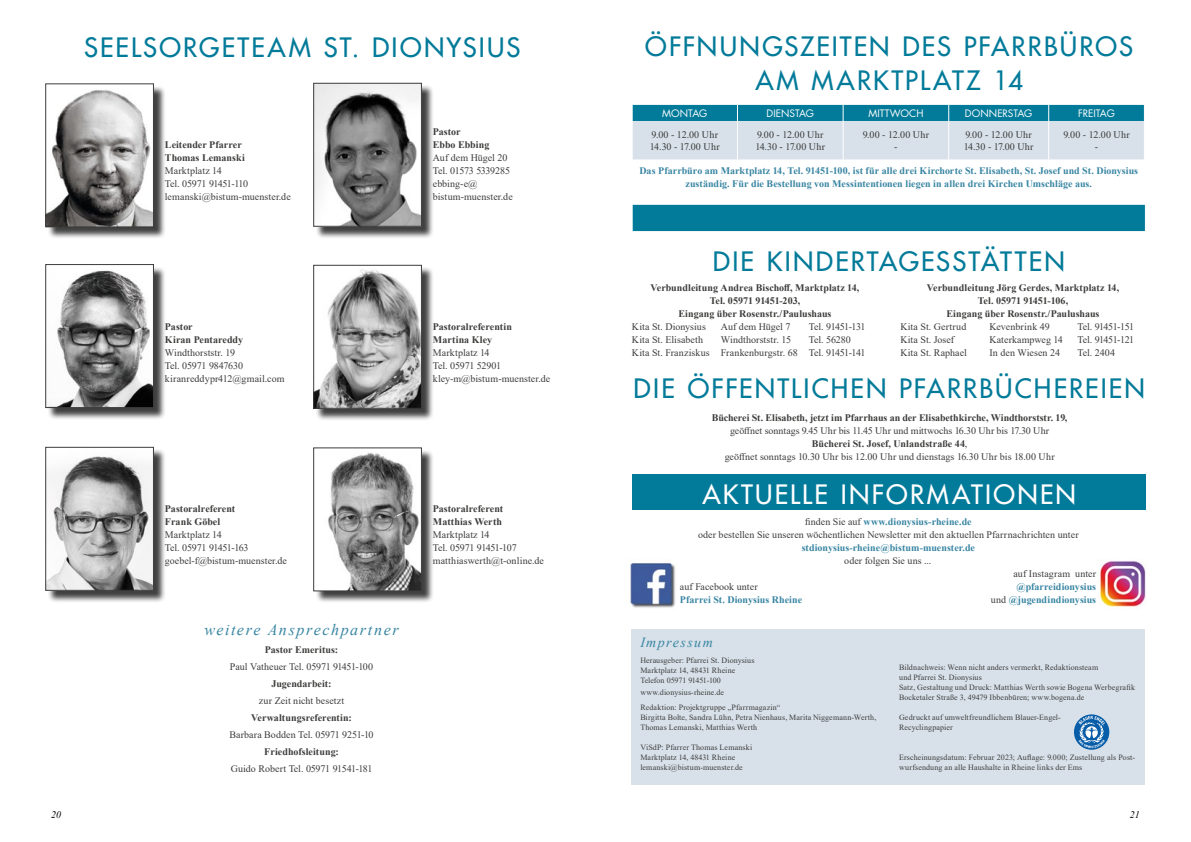
<style>
.page{position:relative;width:1191px;height:842px;background:#fff}
.page>*{position:absolute;margin:0;border:0;box-sizing:border-box;transform-origin:0 0}
.t1{font:500 26px "Futura Std";letter-spacing:.075em;color:#027a99}
.t2{font:500 26px "Futura Std";letter-spacing:.085em;color:#fff}
.t3{font:italic 16px "Times New Roman";letter-spacing:.1em;color:#3885a2}
.t4{font:italic 14px "Times New Roman";letter-spacing:.1em;color:#3885a2}
.t5{font:10px/13px "Times New Roman";color:#3c3c3b}
.t6{font:700 10px/13px "Times New Roman";color:#3c3c3b}
.t7{font:700 10px/13px "Times New Roman";letter-spacing:.005em;color:#3885a2;text-align:center}
.t8{font:10px/12px "Times New Roman";letter-spacing:.02em;color:#3c3c3b}
.t9{font:10px "Times New Roman";letter-spacing:-.055em;color:#3c3c3b}
.t10{font:10px "Futura Std";color:#fff}
.t11{font:italic 10px "Times New Roman";color:#000}
.t12{font:8px/10px "Times New Roman";letter-spacing:.015em;color:#3c3c3b}
.s1{font-weight:700}
.s2{font-weight:700;color:#3885a2}
.s3{font-weight:400;color:#3c3c3b}
</style>
<div class="page">
<div style="left:632px;top:474px;width:513px;height:36px;background:#027a99"></div>
<div style="left:47px;top:85px;width:119px;height:154px;background:#000;opacity:.75"></div>
<img style="left:48px;top:86px;width:104px;height:139px">
<div style="left:46px;top:84px;width:108px;height:143px;border:1px solid #3c3c3b"></div>
<div style="left:315px;top:85px;width:119px;height:154px;background:#000;opacity:.75"></div>
<img style="left:315px;top:85px;width:104px;height:139px">
<div style="left:313px;top:83px;width:108px;height:143px;border:1px solid #3c3c3b"></div>
<div style="left:47px;top:266px;width:119px;height:154px;background:#000;opacity:.75"></div>
<img style="left:48px;top:266px;width:104px;height:140px">
<div style="left:46px;top:264px;width:108px;height:144px;border:1px solid #3c3c3b"></div>
<div style="left:315px;top:267px;width:119px;height:154px;background:#000;opacity:.75"></div>
<img style="left:315px;top:267px;width:104px;height:139px">
<div style="left:313px;top:265px;width:108px;height:143px;border:1px solid #3c3c3b"></div>
<div style="left:315px;top:449px;width:119px;height:154px;background:#000;opacity:.75"></div>
<img style="left:315px;top:450px;width:104px;height:139px">
<div style="left:313px;top:448px;width:108px;height:143px;border:1px solid #3c3c3b"></div>
<div style="left:47px;top:449px;width:119px;height:154px;background:#000;opacity:.75"></div>
<img style="left:48px;top:449px;width:104px;height:139px">
<div style="left:46px;top:447px;width:108px;height:143px;border:1px solid #3c3c3b"></div>
<div style="left:632px;top:629px;width:513px;height:156px;background:#d8e1ea"></div>
<svg style="left:632px;top:105px;width:512px;height:55px;background:#9bc3d3"></svg>
<div style="left:631px;top:204px;width:514px;height:28px;background:#027a99;border:1px solid #fff"></div>
<svg style="left:1074px;top:714px;width:35px;height:36px"></svg>
<img style="left:630px;top:563px;width:46px;height:45px">
<img style="left:1099px;top:560px;width:47px;height:47px">
<h1 class="t1" style="left:84px;top:31px;width:437px">SEELSORGETEAM ST. DIONYSIUS</h1>
<p class="t6" style="left:165px;top:138px;width:81px">Leitender Pfarrer<br>Thomas Lemanski</p>
<p class="t5" style="left:165px;top:164px;width:127px">Marktplatz 14<br>Tel. 05971 91451-110 lemanski@bistum-muenster.de</p>
<p class="t6" style="left:165px;top:320px;width:80px">Pastor<br>Kiran Pentareddy</p>
<p class="t5" style="left:165px;top:346px;width:121px">Windthorststr. 19<br>Tel. 05971 9847630 kiranreddypr412@gmail.com</p>
<p class="t6" style="left:433px;top:125px;width:58px">Pastor<br>Ebbo Ebbing</p>
<p class="t5" style="left:433px;top:151px;width:81px">Auf dem Hügel 20<br>Tel. 01573 5339285 ebbing-e@ bistum-muenster.de</p>
<p class="t6" style="left:433px;top:320px;width:81px">Pastoralreferentin<br>Martina Kley</p>
<p class="t5" style="left:433px;top:346px;width:119px">Marktplatz 14<br>Tel. 05971 52901 kley-m@bistum-muenster.de</p>
<p class="t6" style="left:165px;top:502px;width:72px">Pastoralreferent<br>Frank Göbel</p>
<p class="t5" style="left:165px;top:528px;width:124px">Marktplatz 14<br>Tel. 05971 91451-163 goebel-f@bistum-muenster.de</p>
<h2 class="t3" style="left:204px;top:619px;width:196px">weitere Ansprechpartner</h2>
<p class="t6" style="left:265px;top:643px;width:75px">Pastor Emeritus:</p>
<p class="t5" style="left:230px;top:660px;width:145px">Paul Vatheuer Tel. 05971 91451-100</p>
<p class="t6" style="left:271px;top:677px;width:61px">Jugendarbeit:</p>
<p class="t5" style="left:259px;top:694px;width:87px">zur Zeit nicht besetzt</p>
<p class="t6" style="left:251px;top:711px;width:102px">Verwaltungsreferentin:</p>
<p class="t5" style="left:229px;top:728px;width:146px">Barbara Bodden Tel. 05971 9251-10</p>
<p class="t6" style="left:264px;top:745px;width:76px">Friedhofsleitung:</p>
<p class="t5" style="left:231px;top:762px;width:143px">Guido Robert Tel. 05971 91541-181</p>
<p class="t6" style="left:433px;top:502px;width:72px">Pastoralreferent<br>Matthias Werth</p>
<p class="t5" style="left:433px;top:528px;width:112px">Marktplatz 14<br>Tel. 05971 91451-107 matthiaswerth@t-online.de</p>
<h1 class="t1" style="left:645px;top:31px;width:489px">ÖFFNUNGSZEITEN DES PFARRBÜROS</h1>
<h1 class="t1" style="left:755px;top:64px;width:269px">AM MARKTPLATZ 14</h1>
<p class="t10" style="left:662px;top:107px;width:47px">MONTAG</p>
<p class="t10" style="left:766px;top:107px;width:49px">DIENSTAG</p>
<p class="t10" style="left:868px;top:107px;width:57px">MITTWOCH</p>
<p class="t10" style="left:965px;top:107px;width:69px">DONNERSTAG</p>
<p class="t10" style="left:1078px;top:107px;width:38px">FREITAG</p>
<p class="t8" style="left:650px;top:128px;width:71px">9.00 - 12.00 Uhr<br>14.30 - 17.00 Uhr</p>
<p class="t8" style="left:755px;top:128px;width:71px">9.00 - 12.00 Uhr<br>14.30 - 17.00 Uhr</p>
<p class="t5" style="left:862px;top:128px;width:68px;line-height:12px;text-align:center">9.00 - 12.00 Uhr -</p>
<p class="t8" style="left:963px;top:128px;width:71px">9.00 - 12.00 Uhr<br>14.30 - 17.00 Uhr</p>
<p class="t5" style="left:1063px;top:128px;width:68px;line-height:12px;text-align:center">9.00 - 12.00 Uhr -</p>
<p class="t7" style="left:639px;top:164px;width:500px">Das Pfarrbüro am Marktplatz 14, Tel. 91451-100, ist für alle drei Kirchorte St. Elisabeth, St. Josef und St. Dionysius zuständig. Für die Bestellung von Messintentionen liegen in allen drei Kirchen Umschläge aus.</p>
<h1 class="t1" style="left:712px;top:245px;width:353px">DIE KINDERTAGESSTÄTTEN</h1>
<p class="t6" style="left:650px;top:281px;width:210px;text-align:center">Verbundleitung Andrea Bischoff, Marktplatz 14,<br>Tel. 05971 91451-203,<br>Eingang über Rosenstr./Paulushaus</p>
<p class="t5" style="left:632px;top:320px;width:75px">Kita St. Dionysius</p>
<p class="t5" style="left:721px;top:320px;width:71px">Auf dem Hügel 7</p>
<p class="t9" style="left:809px;top:319px;width:58px">Tel. 91451-131</p>
<p class="t5" style="left:632px;top:333px;width:73px">Kita St. Elisabeth</p>
<p class="t5" style="left:721px;top:333px;width:72px">Windthorststr. 15</p>
<p class="t5" style="left:632px;top:333px;width:235px;text-indent:177px">Tel. 56280<br>Kita St. Franziskus Frankenburgstr. 68 Tel. 91451-141</p>
<p class="t6" style="left:926px;top:281px;width:194px;text-align:center">Verbundleitung Jörg Gerdes, Marktplatz 14,<br>Tel. 05971 91451-106,<br>Eingang über Rosenstr./Paulushaus</p>
<p class="t8" style="left:900px;top:320px;width:67px">Kita St. Gertrud</p>
<p class="t5" style="left:989px;top:320px;width:62px">Kevenbrink 49</p>
<p class="t9" style="left:1077px;top:319px;width:58px">Tel. 91451-151</p>
<p class="t5" style="left:900px;top:333px;width:55px">Kita St. Josef</p>
<p class="t5" style="left:989px;top:333px;width:75px">Katerkampweg 14</p>
<p class="t9" style="left:1077px;top:332px;width:58px">Tel. 91451-121</p>
<p class="t5" style="left:900px;top:346px;width:68px">Kita St. Raphael</p>
<p class="t5" style="left:989px;top:346px;width:72px">In den Wiesen 24</p>
<p class="t5" style="left:1077px;top:346px;width:39px">Tel. 2404</p>
<h1 class="t1" style="left:633px;top:372px;width:512px">DIE ÖFFENTLICHEN PFARRBÜCHEREIEN</h1>
<p class="t6" style="left:712px;top:411px;width:357px">Bücherei St. Elisabeth, jetzt im Pfarrhaus an der Elisabethkirche, Windthorststr. 19,</p>
<p class="t5" style="left:724px;top:424px;width:331px;text-align:center">geöffnet sonntags 9.45 Uhr bis 11.45 Uhr und mittwochs 16.30 Uhr bis 17.30 Uhr<br><span class="s1">Bücherei St. Josef, Unlandstraße 44</span>,<br>geöffnet sonntags 10.30 Uhr bis 12.00 Uhr und dienstags 16.30 Uhr bis 18.00 Uhr</p>
<h1 class="t2" style="left:702px;top:478px;width:375px">AKTUELLE INFORMATIONEN</h1>
<p class="t5" style="left:698px;top:515px;width:382px;text-align:center">finden Sie auf <span class="s2">www.dionysius-rheine.de<br></span>oder bestellen Sie unseren wöchentlichen Newsletter mit den aktuellen Pfarrnachrichten unter</p>
<p class="t7" style="left:801px;top:541px;width:175px">stdionysius-rheine@bistum-muenster.de</p>
<p class="t5" style="left:844px;top:554px;width:89px">oder folgen Sie uns ...</p>
<p class="t5" style="left:1013px;top:567px;width:84px">auf Instagram unter</p>
<p class="t7" style="left:991px;top:580px;width:107px;text-align:right">@pfarreidionysius<br><span class="s3">und</span> @jugendindionysius</p>
<p class="t5" style="left:680px;top:580px;width:79px">auf Facebook unter</p>
<p class="t7" style="left:680px;top:593px;width:124px">Pfarrei St. Dionysius Rheine</p>
<h3 class="t4" style="left:640px;top:632px;width:74px">Impressum</h3>
<p class="t12" style="left:640px;top:655px;width:116px">Herausgeber: Pfarrei St. Dionysius<br>Marktplatz 14, 48431 Rheine<br>Telefon 05971 91451-100</p>
<p class="t12" style="left:640px;top:684px;width:141px;line-height:15px">www.dionysius-rheine.de<br>Redaktion: Projektgruppe „Pfarrmagazin“</p>
<p class="t12" style="left:640px;top:712px;width:237px">Birgitta Bolte, Sandra Lühn, Petra Nienhaus, Marita Niggemann-Werth,<br>Thomas Lemanski, Matthias Werth</p>
<p class="t12" style="left:640px;top:742px;width:113px">ViSdP: Pfarrer Thomas Lemanski<br>Marktplatz 14, 48431 Rheine lemanski@bistum-muenster.de</p>
<p class="t12" style="left:899px;top:662px;width:237px">Bildnachweis: Wenn nicht anders vermerkt, Redaktionsteam<br>und Pfarrei St. Dionysius<br>Satz, Gestaltung und Druck: Matthias Werth sowie Bogena Werbegrafik Bocketaler Straße 3, 49479 Ibbenbüren; www.bogena.de</p>
<p class="t12" style="left:899px;top:712px;width:163px">Gedruckt auf umweltfreundlichem Blauer-Engel-<br>Recyclingpapier</p>
<p class="t12" style="left:899px;top:752px;width:237px">Erscheinungsdatum: Februar 2023; Auflage: 9.000; Zustellung als Post&shy;wurfsendung an alle Haushalte in Rheine links der Ems</p>
<p class="t11" style="left:51px;top:807px;width:11px">20</p>
<p class="t11" style="left:1130px;top:807px;width:11px">21</p>
</div>
